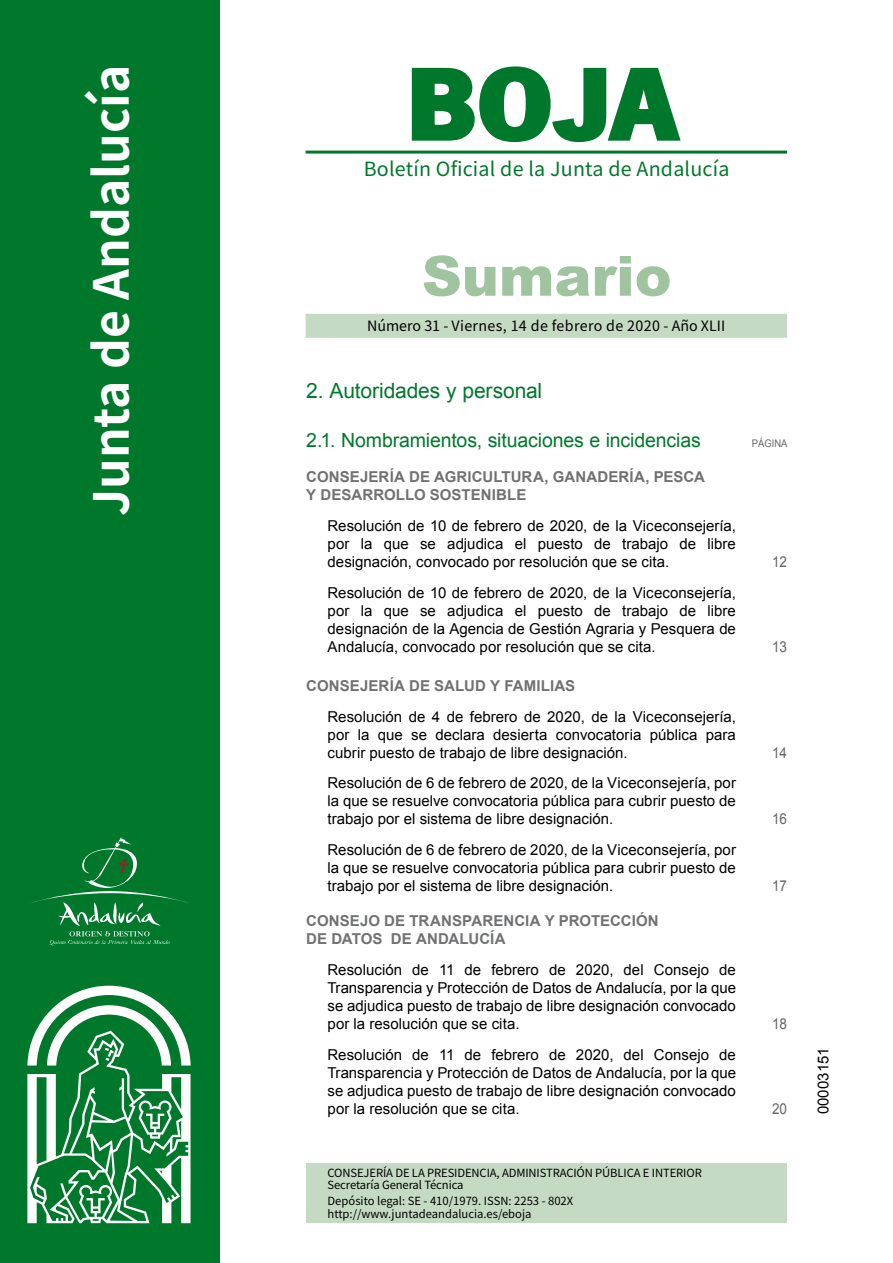
<style>
.page{position:relative;width:893px;height:1263px;background:#fff}
.page>*{position:absolute;margin:0;border:0;box-sizing:border-box;transform-origin:0 0}
.t1{font:700 105px "News Got T";color:#00782c;scale:1.14 1}
.t2{font:900 55.5px "Arial";color:#a0c4a0}
.t3{font:700 48px "Noto Sans HK";color:#fff}
.t4{font:21px "Arial";letter-spacing:-.01em;color:#00782c}
.t5{font:19.5px "Arial";letter-spacing:-.01em;color:#00782c}
.t6{font:19.5px "Noto Sans HK";letter-spacing:.01em;color:#00782c}
.t7{font:15px/18px "Arial";color:#000;text-align:justify}
.t8{font:700 15px/18px "Arial";letter-spacing:.005em;color:#707173}
.t9{font:15px "Arial";color:#646567;scale:.9 1}
.t10{font:14.25px "Noto Sans HK";letter-spacing:.025em;color:#000}
.t11{font:11.25px/12px "Noto Sans HK";letter-spacing:-.01em;color:#000}
.t12{font:10.5px "Arial";color:#646567;scale:.9 1}
</style>
<div class="page">
<hr style="left:305px;top:151px;width:482px;height:3px;background:#00782c">
<div style="left:305px;top:314px;width:482px;height:24px;background:#c5dac3"></div>
<div style="left:0;top:0;width:219px;height:1263px;background:#00782c"></div>
<svg style="left:411px;top:66px;width:270px;height:77px"></svg>
<svg style="left:31px;top:837px;width:158px;height:108px"></svg>
<div style="left:306px;top:1164px;width:481px;height:59px;background:#c5dac3"></div>
<svg style="left:27px;top:986px;width:164px;height:237px"></svg>
<h3 class="t3" style="left:84px;top:516px;width:453px;rotate:-90deg">Junta de Andalucía</h3>
<h1 class="t1" style="left:405px;top:42px;width:240px">BOJA</h1>
<h3 class="t6" style="left:364px;top:158px;width:367px">Boletín Oficial de la Junta de Andalucía</h3>
<h2 class="t2" style="left:422px;top:236px;width:251px">Sumario</h2>
<p class="t10" style="left:367px;top:318px;width:359px">Número 31 - Viernes, 14 de febrero de 2020 - Año XLII</p>
<h3 class="t4" style="left:306px;top:377px;width:237px">2. Autoridades y personal</h3>
<h3 class="t5" style="left:306px;top:427px;width:396px">2.1. Nombramientos, situaciones e incidencias</h3>
<p class="t12" style="left:751px;top:436px;width:41px">PÁGINA</p>
<p class="t8" style="left:306px;top:468px;width:400px">CONSEJERÍA DE AGRICULTURA, GANADERÍA, PESCA<br>Y DESARROLLO SOSTENIBLE</p>
<p class="t7" style="left:327px;top:517px;width:410px">Resolución de 10 de febrero de 2020, de la Viceconsejería, por la que se adjudica el puesto de trabajo de libre designación, convocado por resolución que se cita.</p>
<p class="t9" style="left:772px;top:552px;width:18px">12</p>
<p class="t7" style="left:327px;top:583px;width:410px">Resolución de 10 de febrero de 2020, de la Viceconsejería, por la que se adjudica el puesto de trabajo de libre designación de la Agencia de Gestión Agraria y Pesquera de Andalucía, convocado por resolución que se cita.</p>
<p class="t8" style="left:306px;top:677px;width:270px">CONSEJERÍA DE SALUD Y FAMILIAS</p>
<p class="t7" style="left:327px;top:708px;width:410px">Resolución de 4 de febrero de 2020, de la Viceconsejería, por la que se declara desierta convocatoria pública para cubrir puesto de trabajo de libre designación.</p>
<p class="t7" style="left:327px;top:774px;width:410px">Resolución de 6 de febrero de 2020, de la Viceconsejería, por la que se resuelve convocatoria pública para cubrir puesto de trabajo por el sistema de libre designación.</p>
<p class="t7" style="left:327px;top:841px;width:410px">Resolución de 6 de febrero de 2020, de la Viceconsejería, por la que se resuelve convocatoria pública para cubrir puesto de trabajo por el sistema de libre designación.</p>
<p class="t8" style="left:306px;top:912px;width:354px">CONSEJO DE TRANSPARENCIA Y PROTECCIÓN<br>DE DATOS DE ANDALUCÍA</p>
<p class="t7" style="left:327px;top:961px;width:410px">Resolución de 11 de febrero de 2020, del Consejo de Transparencia y Protección de Datos de Andalucía, por la que se adjudica puesto de trabajo de libre designación convocado por la resolución que se cita.</p>
<p class="t7" style="left:327px;top:1046px;width:410px">Resolución de 11 de febrero de 2020, del Consejo de Transparencia y Protección de Datos de Andalucía, por la que se adjudica puesto de trabajo de libre designación convocado por la resolución que se cita.</p>
<p class="t11" style="left:327px;top:1167px;width:376px">CONSEJERÍA DE LA PRESIDENCIA, ADMINISTRACIÓN PÚBLICA E INTERIOR<br>Secretaría General Técnica</p>
<p class="t11" style="left:327px;top:1194px;width:247px;line-height:13.5px">Depósito legal: SE - 410/1979. ISSN: 2253 - 802X http://www.juntadeandalucia.es/eboja</p>
<p class="t9" style="left:772px;top:637px;width:18px">13</p>
<p class="t9" style="left:772px;top:743px;width:18px">14</p>
<p class="t9" style="left:772px;top:809px;width:18px">16</p>
<p class="t9" style="left:772px;top:876px;width:18px">17</p>
<p class="t9" style="left:772px;top:1014px;width:18px">18</p>
<p class="t9" style="left:772px;top:1099px;width:18px">20</p>
<p class="t7" style="left:814px;top:1114px;width:68px;rotate:-90deg">00003151</p>
</div>
